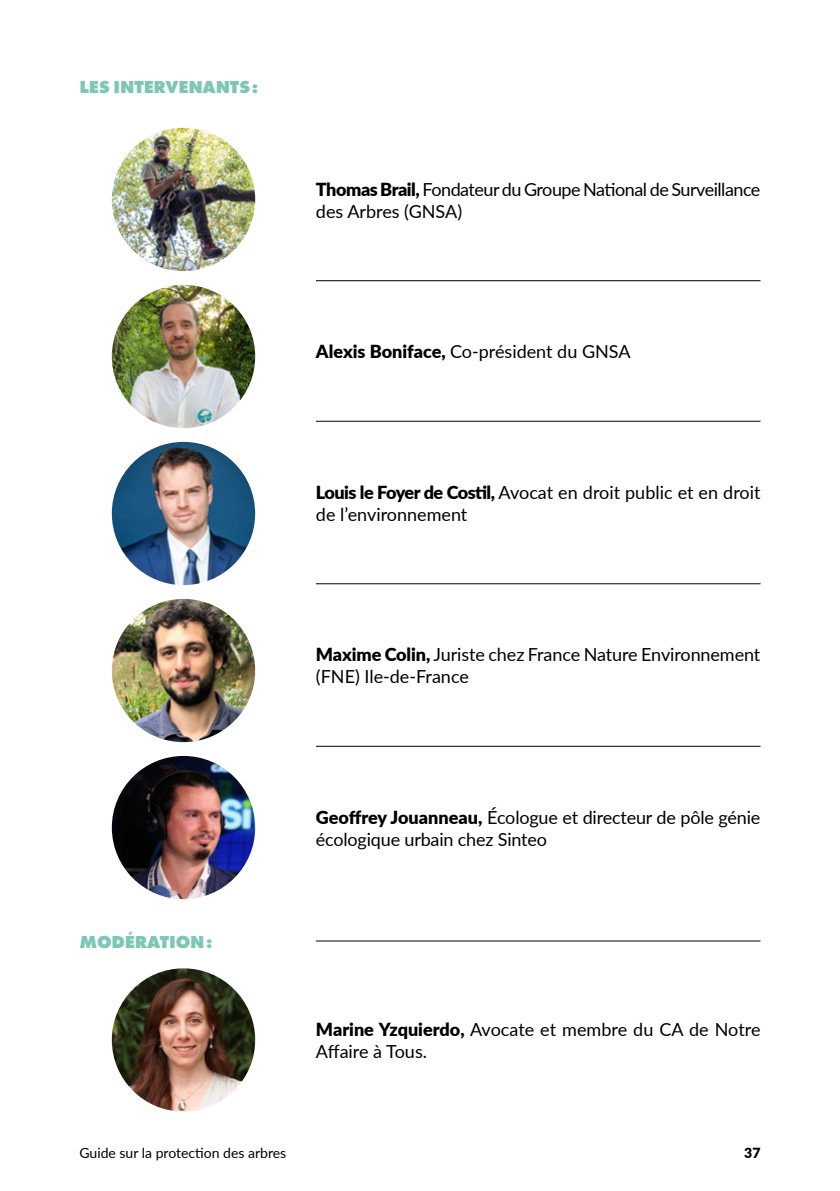
<style>
.page{position:relative;width:840px;height:1191px;background:#fff}
.page>*{position:absolute;margin:0;border:0;box-sizing:border-box;transform-origin:0 0}
.t1{font:18px/22px "Lato";letter-spacing:-.01em;color:#000}
.t2{font:18px/22px "Lato";letter-spacing:-.03em;color:#000}
.t3{font:800 18px "Futura PT";letter-spacing:-.01em;color:#7ec7b7}
.t4{font:14px "Lato";color:#000}
.t5{font:900 14px "Lato";color:#000}
.s1{font-weight:900}
</style>
<div class="page">
<img style="left:112px;top:128px;width:143px;height:143px;border-radius:72px">
<img style="left:112px;top:285px;width:143px;height:143px;border-radius:72px">
<img style="left:112px;top:442px;width:143px;height:143px;border-radius:72px">
<img style="left:112px;top:599px;width:143px;height:143px;border-radius:72px">
<img style="left:112px;top:756px;width:143px;height:143px;border-radius:72px">
<img style="left:112px;top:968px;width:143px;height:143px;border-radius:72px">
<hr style="left:316px;top:280px;width:444px;height:1px;background:#000">
<hr style="left:316px;top:421px;width:444px;height:1px;background:#000">
<hr style="left:316px;top:583px;width:444px;height:1px;background:#000">
<hr style="left:316px;top:746px;width:444px;height:1px;background:#000">
<hr style="left:316px;top:940px;width:444px;height:1px;background:#000">
<p class="t3" style="left:79px;top:76px;width:180px">LES INTERVENANTS:</p>
<p class="t3" style="left:79px;top:930px;width:134px">MODÉRATION:</p>
<p class="t2" style="left:316px;top:177px;width:446px"><span class="s1">Thomas Brail,</span> Fondateur du Groupe National de Surveillance des Arbres (GNSA)</p>
<p class="t1" style="left:316px;top:340px;width:316px"><span class="s1">Alexis Boniface,</span> Co-président du GNSA</p>
<p class="t1" style="left:316px;top:480px;width:446px"><span class="s1">Louis le Foyer de Costil,</span> Avocat en droit public et en droit de l’environnement</p>
<p class="t1" style="left:316px;top:643px;width:445px"><span class="s1">Maxime Colin,</span> Juriste chez France Nature Environnement (FNE) Ile-de-France</p>
<p class="t1" style="left:316px;top:805px;width:446px"><span class="s1">Geoffrey Jouanneau,</span> Écologue et directeur de pôle génie écologique urbain chez Sinteo</p>
<p class="t1" style="left:316px;top:1018px;width:446px"><span class="s1">Marine Yzquierdo,</span> Avocate et membre du CA de Notre<br>Affaire à Tous.</p>
<p class="t4" style="left:79px;top:1143px;width:208px">Guide sur la protection des arbres</p>
<p class="t5" style="left:743px;top:1142px;width:18px">37</p>
</div>
